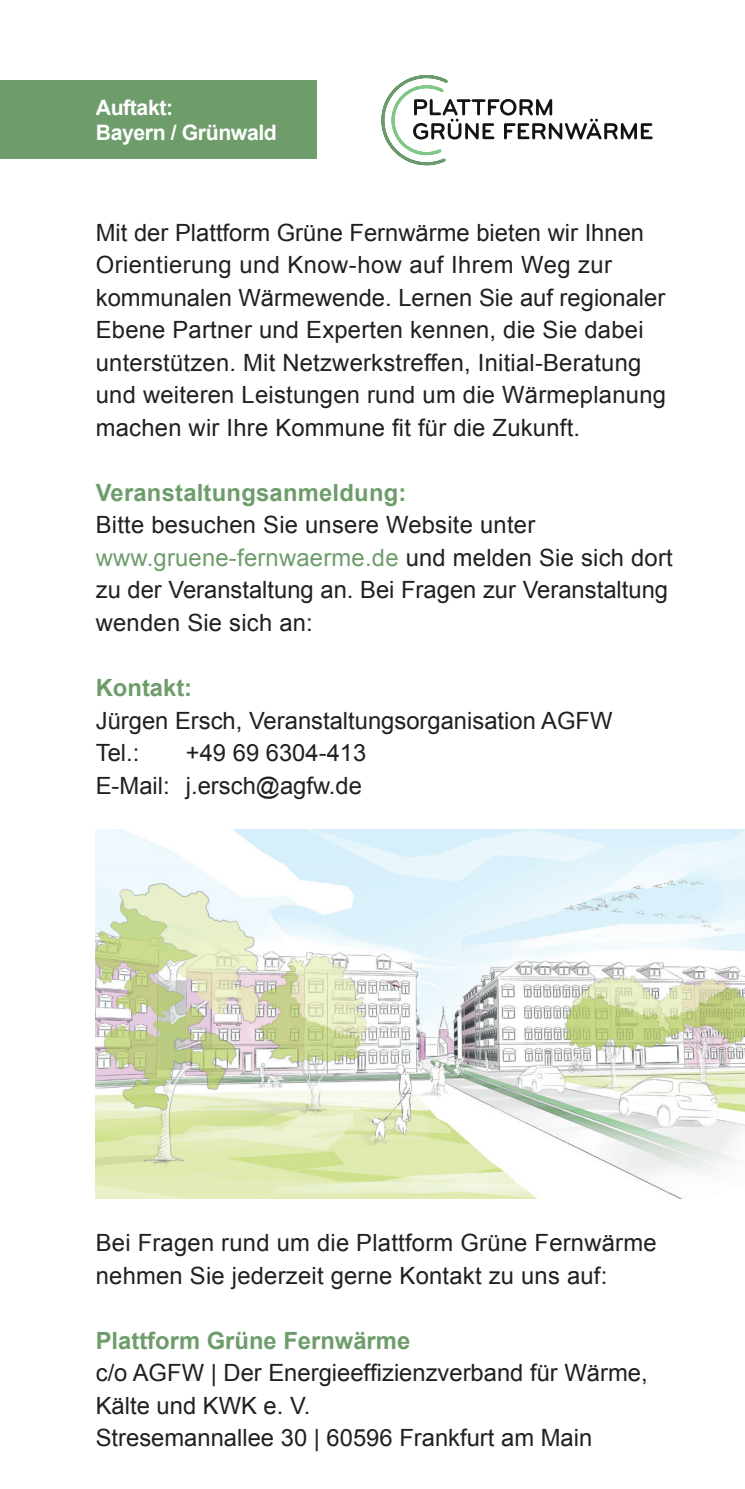
<style>
.page{position:relative;width:745px;height:1489px;background:#fff}
.page>*{position:absolute;margin:0;border:0;box-sizing:border-box;transform-origin:0 0}
.t1{font:23.75px/32.5px "Arial";letter-spacing:.01em;color:#231f20}
.t2{font:700 23.75px "Arial";color:#6e9d6b}
.t3{font:700 21.25px/25.5px "Arial";letter-spacing:-.02em;color:#fff}
.s1{color:#6e9d6b}
</style>
<div class="page">
<svg style="left:381px;top:75px;width:271px;height:91px"></svg>
<div style="left:0;top:80px;width:317px;height:79px;background:#6e9d6b"></div>
<img style="left:96px;top:829px;width:648px;height:369px">
<p class="t3" style="left:96px;top:95px;width:182px">Auftakt:<br>Bayern / Grünwald</p>
<p class="t1" style="left:96px;top:216px;width:571px">Mit der Plattform Grüne Fernwärme bieten wir Ihnen Orientierung und Know-how auf Ihrem Weg zur kommunalen Wärmewende. Lernen Sie auf regionaler Ebene Partner und Experten kennen, die Sie dabei unterstützen. Mit Netzwerkstreffen, Initial-Beratung und weiteren Leistungen rund um die Wärmeplanung machen wir Ihre Kommune fit für die Zukunft.</p>
<p class="t2" style="left:96px;top:477px;width:312px">Veranstaltungsanmeldung:</p>
<p class="t1" style="left:96px;top:509px;width:578px">Bitte besuchen Sie unsere Website unter <span class="s1">www.gruene-fernwaerme.de</span> und melden Sie sich dort zu der Veranstaltung an. Bei Fragen zur Veranstaltung wenden Sie sich an:</p>
<p class="t2" style="left:96px;top:672px;width:98px">Kontakt:</p>
<p class="t1" style="left:96px;top:704px;width:518px">Jürgen Ersch, Veranstaltungsorganisation AGFW<br>Tel.:</p>
<p class="t1" style="left:96px;top:736px;width:272px;text-align:right">+49 69 6304-413<br>E-Mail: j.ersch@agfw.de</p>
<p class="t1" style="left:96px;top:1226px;width:562px">Bei Fragen rund um die Plattform Grüne Fernwärme nehmen Sie jederzeit gerne Kontakt zu uns auf:</p>
<p class="t2" style="left:96px;top:1324px;width:316px">Plattform Grüne Fernwärme</p>
<p class="t1" style="left:96px;top:1356px;width:553px">c/o AGFW | Der Energieeffizienzverband für Wärme,<br>Kälte und KWK e. V.<br>Stresemannallee 30 | 60596 Frankfurt am Main</p>
</div>
